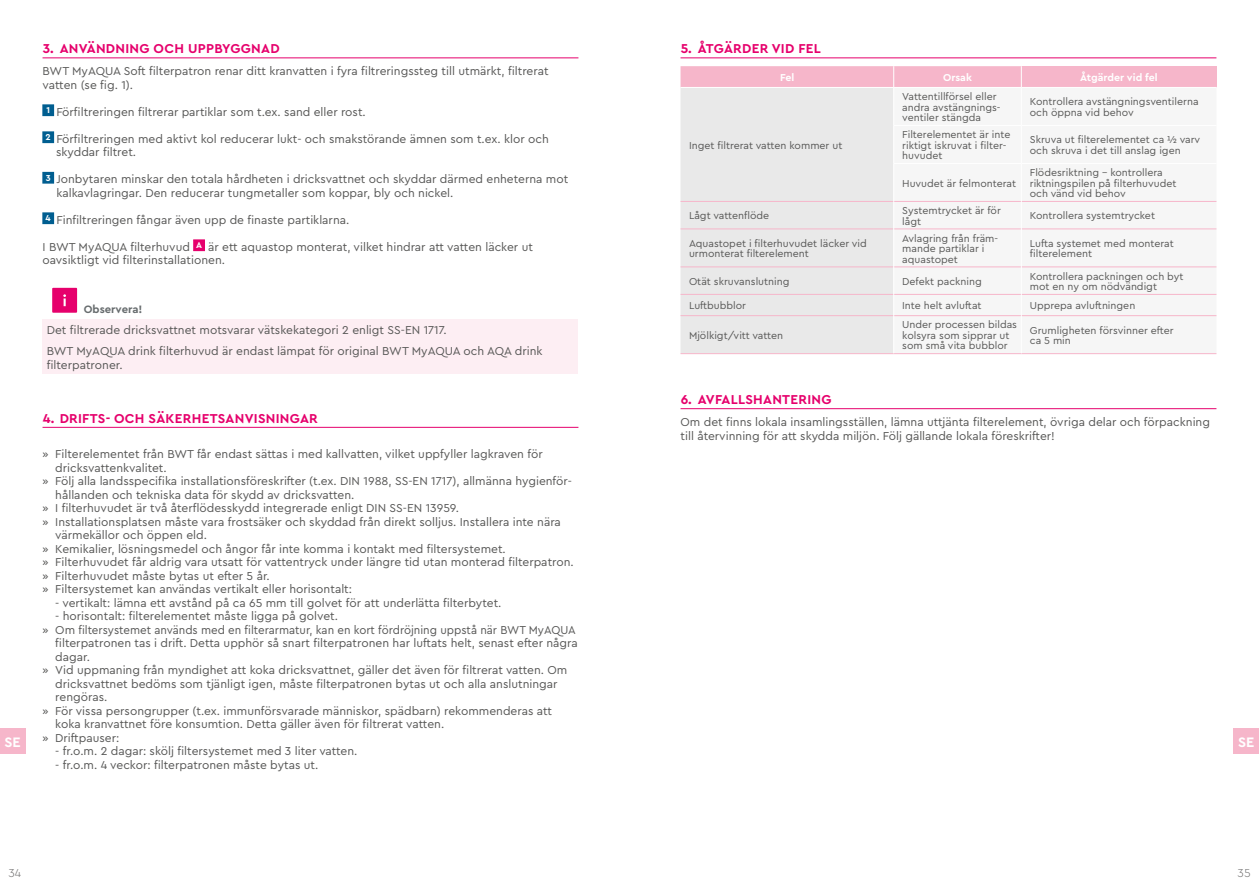
<style>
.page{position:relative;width:1259px;height:893px;background:#fff}
.page>*{position:absolute;margin:0;border:0;box-sizing:border-box;transform-origin:0 0}
.t1{font:700 14.4px "Cera PRO";color:#fff}
.t2{font:700 13.5px "Cera PRO";letter-spacing:.02em;color:#e6006c}
.t3{font:12px/13.5px "Cera PRO";color:#575756}
.t4{font:300 12px "Cera PRO";color:#706f6f}
.t5{font:700 11.25px "Cera PRO";color:#676c6e}
.t6{font:10.5px/10.5px "Cera PRO";color:#575756}
.t7{font:700 10.5px "Cera PRO";color:#fff}
</style>
<div class="page">
<div style="left:1233px;top:728px;width:26px;height:25px;background:#f6b6ca"></div>
<div style="left:0;top:728px;width:26px;height:25px;background:#f6b6ca"></div>
<hr style="left:43px;top:58px;width:535px;height:1px;background:#e6006c">
<div style="left:43px;top:319px;width:535px;height:21px;background:#fdeef3"></div>
<div style="left:43px;top:340px;width:535px;height:34px;background:#fdeef3"></div>
<div style="left:43px;top:105px;width:11px;height:11px;background:#005e90"></div>
<div style="left:43px;top:132px;width:11px;height:11px;background:#005e90"></div>
<div style="left:43px;top:172px;width:11px;height:11px;background:#005e90"></div>
<div style="left:43px;top:213px;width:11px;height:11px;background:#005e90"></div>
<div style="left:194px;top:240px;width:10px;height:11px;background:#e6006c"></div>
<div style="left:193px;top:240px;width:12px;height:11px;border:1px solid #e6006c"></div>
<div style="left:52px;top:288px;width:25px;height:25px;background:#e6006c;border:2px solid #e6006c"></div>
<svg style="left:63px;top:294px;width:3px;height:12px"></svg>
<hr style="left:43px;top:427px;width:535px;height:1px;background:#e6006c">
<hr style="left:680px;top:58px;width:536px;height:1px;background:#e6006c">
<hr style="left:680px;top:408px;width:536px;height:1px;background:#e6006c">
<div style="left:1021px;top:66px;width:195px;height:21px;background:#f6b6ca"></div>
<div style="left:680px;top:88px;width:213px;height:265px;background:#e9e9e9"></div>
<div style="left:894px;top:200px;width:322px;height:117px;background:#f6f6f6"></div>
<svg style="left:1216px;top:66px;width:1px;height:21px"></svg>
<hr style="left:680px;top:201px;width:213px;height:1px;background:#f6b6ca">
<hr style="left:894px;top:201px;width:127px;height:1px;background:#f6b6ca">
<hr style="left:1021px;top:201px;width:195px;height:1px;background:#f6b6ca">
<hr style="left:680px;top:229px;width:213px;height:1px;background:#f6b6ca">
<hr style="left:894px;top:229px;width:127px;height:1px;background:#f6b6ca">
<hr style="left:1021px;top:229px;width:195px;height:1px;background:#f6b6ca">
<hr style="left:680px;top:267px;width:213px;height:1px;background:#f6b6ca">
<hr style="left:894px;top:267px;width:127px;height:1px;background:#f6b6ca">
<hr style="left:1021px;top:267px;width:195px;height:1px;background:#f6b6ca">
<hr style="left:680px;top:294px;width:213px;height:1px;background:#f6b6ca">
<hr style="left:894px;top:294px;width:127px;height:1px;background:#f6b6ca">
<hr style="left:1021px;top:294px;width:195px;height:1px;background:#f6b6ca">
<hr style="left:680px;top:315px;width:213px;height:1px;background:#f6b6ca">
<hr style="left:680px;top:353px;width:213px;height:1px;background:#f6b6ca">
<hr style="left:894px;top:315px;width:127px;height:1px;background:#f6b6ca">
<hr style="left:893px;top:353px;width:128px;height:1px;background:#f6b6ca">
<hr style="left:1021px;top:315px;width:195px;height:1px;background:#f6b6ca">
<hr style="left:1021px;top:353px;width:195px;height:1px;background:#f6b6ca">
<hr style="left:1021px;top:164px;width:1px;height:37px;background:#fff">
<svg style="left:1021px;top:201px;width:1px;height:28px"></svg>
<hr style="left:1021px;top:229px;width:1px;height:38px;background:#fff">
<svg style="left:1021px;top:267px;width:1px;height:49px"></svg>
<hr style="left:1021px;top:316px;width:1px;height:37px;background:#fff">
<div style="left:680px;top:66px;width:342px;height:21px;background:#f6b6ca"></div>
<p class="t2" style="left:43px;top:40px;width:238px">3. ANVÄNDNING OCH UPPBYGGNAD</p>
<p class="t3" style="left:43px;top:64px;width:507px">BWT MyAQUA Soft filterpatron renar ditt kranvatten i fyra filtreringssteg till utmärkt, filtrerat vatten (se fig. 1).</p>
<p class="t3" style="left:46px;top:105px;width:321px"><sup>1</sup> Förfiltreringen filtrerar partiklar som t.ex. sand eller rost.</p>
<p class="t3" style="left:56px;top:132px;width:494px;text-indent:-10px"><sup>2</sup> Förfiltreringen med aktivt kol reducerar lukt- och smakstörande ämnen som t.ex. klor och skyddar filtret.</p>
<p class="t3" style="left:56px;top:172px;width:513px;text-indent:-11px"><sup>3</sup> Jonbytaren minskar den totala hårdheten i dricksvattnet och skyddar därmed enheterna mot kalkavlagringar. Den reducerar tungmetaller som koppar, bly och nickel.</p>
<p class="t3" style="left:46px;top:213px;width:305px"><sup>4</sup> Finfiltreringen fångar även upp de finaste partiklarna.</p>
<p class="t3" style="left:43px;top:240px;width:492px">I BWT MyAQUA filterhuvud <sup>A</sup> är ett aquastop monterat, vilket hindrar att vatten läcker ut oavsiktligt vid filterinstallationen.</p>
<p class="t5" style="left:84px;top:301px;width:60px">Observera!</p>
<p class="t3" style="left:47px;top:319px;width:497px;line-height:21.1px">Det filtrerade dricksvattnet motsvarar vätskekategori 2 enligt SS-EN 1717.<br>BWT MyAQUA drink filterhuvud är endast lämpat för original BWT MyAQUA och AQA drink</p>
<p class="t3" style="left:47px;top:357px;width:77px">filterpatroner.</p>
<p class="t2" style="left:680px;top:40px;width:142px">5. ÅTGÄRDER VID FEL</p>
<p class="t7" style="left:780px;top:71px;width:16px">Fel</p>
<p class="t7" style="left:943px;top:71px;width:30px">Orsak</p>
<p class="t7" style="left:1080px;top:71px;width:79px">Åtgärder vid fel</p>
<p class="t6" style="left:689px;top:139px;width:155px">Inget filtrerat vatten kommer ut</p>
<p class="t6" style="left:902px;top:91px;width:100px">Vattentillförsel eller andra avstängnings&shy;ventiler stängda</p>
<p class="t6" style="left:1030px;top:96px;width:170px">Kontrollera avstängningsventilerna och öppna vid behov</p>
<p class="t6" style="left:902px;top:129px;width:110px">Filterelementet är inte riktigt iskruvat i filter&shy;huvudet</p>
<p class="t6" style="left:1030px;top:134px;width:172px">Skruva ut filterelementet ca ½ varv och skruva i det till anslag igen</p>
<p class="t6" style="left:902px;top:177px;width:115px">Huvudet är felmonterat</p>
<p class="t6" style="left:1030px;top:167px;width:148px">Flödesriktning - kontrollera riktningspilen på filterhuvudet och vänd vid behov</p>
<p class="t6" style="left:689px;top:210px;width:82px">Lågt vattenflöde</p>
<p class="t6" style="left:902px;top:205px;width:100px">Systemtrycket är för lågt</p>
<p class="t6" style="left:1030px;top:210px;width:127px">Kontrollera systemtrycket</p>
<p class="t6" style="left:689px;top:238px;width:179px">Aquastopet i filterhuvudet läcker vid urmonterat filterelement</p>
<p class="t6" style="left:902px;top:232px;width:97px">Avlagring från främ&shy;mande partiklar i aquastopet</p>
<p class="t6" style="left:1030px;top:238px;width:145px">Lufta systemet med monterat filterelement</p>
<p class="t6" style="left:689px;top:276px;width:102px">Otät skruvanslutning</p>
<p class="t6" style="left:902px;top:276px;width:81px">Defekt packning</p>
<p class="t6" style="left:1030px;top:270px;width:155px">Kontrollera packningen och byt mot en ny om nödvändigt</p>
<p class="t6" style="left:689px;top:300px;width:59px">Luftbubblor</p>
<p class="t6" style="left:902px;top:300px;width:81px">Inte helt avluftat</p>
<p class="t6" style="left:1030px;top:300px;width:107px">Upprepa avluftningen</p>
<p class="t6" style="left:689px;top:330px;width:96px">Mjölkigt/vitt vatten</p>
<p class="t6" style="left:902px;top:319px;width:116px">Under processen bildas kolsyra som sipprar ut som små vita bubblor</p>
<p class="t6" style="left:1030px;top:324px;width:145px">Grumligheten försvinner efter ca 5 min</p>
<p class="t2" style="left:680px;top:391px;width:152px">6. AVFALLSHANTERING</p>
<p class="t3" style="left:680px;top:415px;width:531px">Om det finns lokala insamlingsställen, lämna uttjänta filterelement, övriga delar och förpackning till återvinning för att skydda miljön. Följ gällande lokala föreskrifter!</p>
<p class="t2" style="left:43px;top:409px;width:277px">4. DRIFTS- OCH SÄKERHETSANVISNINGAR</p>
<p class="t3" style="left:43px;top:447px;width:502px">» Filterelementet från BWT får endast sättas i med kallvatten, vilket uppfyller lagkraven för</p>
<p class="t3" style="left:55px;top:461px;width:113px">dricksvattenkvalitet.</p>
<p class="t3" style="left:43px;top:474px;width:531px">» Följ alla landsspecifika installationsföreskrifter (t.ex. DIN 1988, SS-EN 1717), allmänna hygienför-</p>
<p class="t3" style="left:55px;top:488px;width:301px">hållanden och tekniska data för skydd av dricksvatten.</p>
<p class="t3" style="left:43px;top:501px;width:418px">» I filterhuvudet är två återflödesskydd integrerade enligt DIN SS-EN 13959.</p>
<p class="t3" style="left:43px;top:515px;width:520px">» Installationsplatsen måste vara frostsäker och skyddad från direkt solljus. Installera inte nära</p>
<p class="t3" style="left:55px;top:528px;width:153px">värmekällor och öppen eld.</p>
<p class="t3" style="left:43px;top:542px;width:465px">» Kemikalier, lösningsmedel och ångor får inte komma i kontakt med filtersystemet.</p>
<p class="t3" style="left:43px;top:555px;width:533px">» Filterhuvudet får aldrig vara utsatt för vattentryck under längre tid utan monterad filterpatron.</p>
<p class="t3" style="left:43px;top:569px;width:229px">» Filterhuvudet måste bytas ut efter 5 år.</p>
<p class="t3" style="left:43px;top:582px;width:311px">» Filtersystemet kan användas vertikalt eller horisontalt:</p>
<p class="t3" style="left:55px;top:596px;width:448px">- vertikalt: lämna ett avstånd på ca 65 mm till golvet för att underlätta filterbytet.</p>
<p class="t3" style="left:55px;top:609px;width:284px">- horisontalt: filterelementet måste ligga på golvet.</p>
<p class="t3" style="left:43px;top:623px;width:535px">» Om filtersystemet används med en filterarmatur, kan en kort fördröjning uppstå när BWT MyAQUA</p>
<p class="t3" style="left:55px;top:636px;width:524px">filterpatronen tas i drift. Detta upphör så snart filterpatronen har luftats helt, senast efter några</p>
<p class="t3" style="left:55px;top:650px;width:36px">dagar.</p>
<p class="t3" style="left:43px;top:663px;width:526px">» Vid uppmaning från myndighet att koka dricksvattnet, gäller det även för filtrerat vatten. Om</p>
<p class="t3" style="left:55px;top:677px;width:504px">dricksvattnet bedöms som tjänligt igen, måste filterpatronen bytas ut och alla anslutningar</p>
<p class="t3" style="left:55px;top:690px;width:54px">rengöras.</p>
<p class="t3" style="left:43px;top:704px;width:511px">» För vissa persongrupper (t.ex. immunförsvarade människor, spädbarn) rekommenderas att</p>
<p class="t3" style="left:55px;top:717px;width:390px">koka kranvattnet före konsumtion. Detta gäller även för filtrerat vatten.</p>
<p class="t3" style="left:43px;top:731px;width:78px">» Driftpauser:</p>
<p class="t3" style="left:55px;top:744px;width:304px">- fr.o.m. 2 dagar: skölj filtersystemet med 3 liter vatten.</p>
<p class="t3" style="left:55px;top:758px;width:265px">- fr.o.m. 4 veckor: filterpatronen måste bytas ut.</p>
<p class="t1" style="left:5px;top:732px;width:18px">SE</p>
<p class="t1" style="left:1238px;top:732px;width:18px">SE</p>
<p class="t4" style="left:8px;top:865px;width:14px">34</p>
<p class="t4" style="left:1237px;top:865px;width:14px">35</p>
</div>
